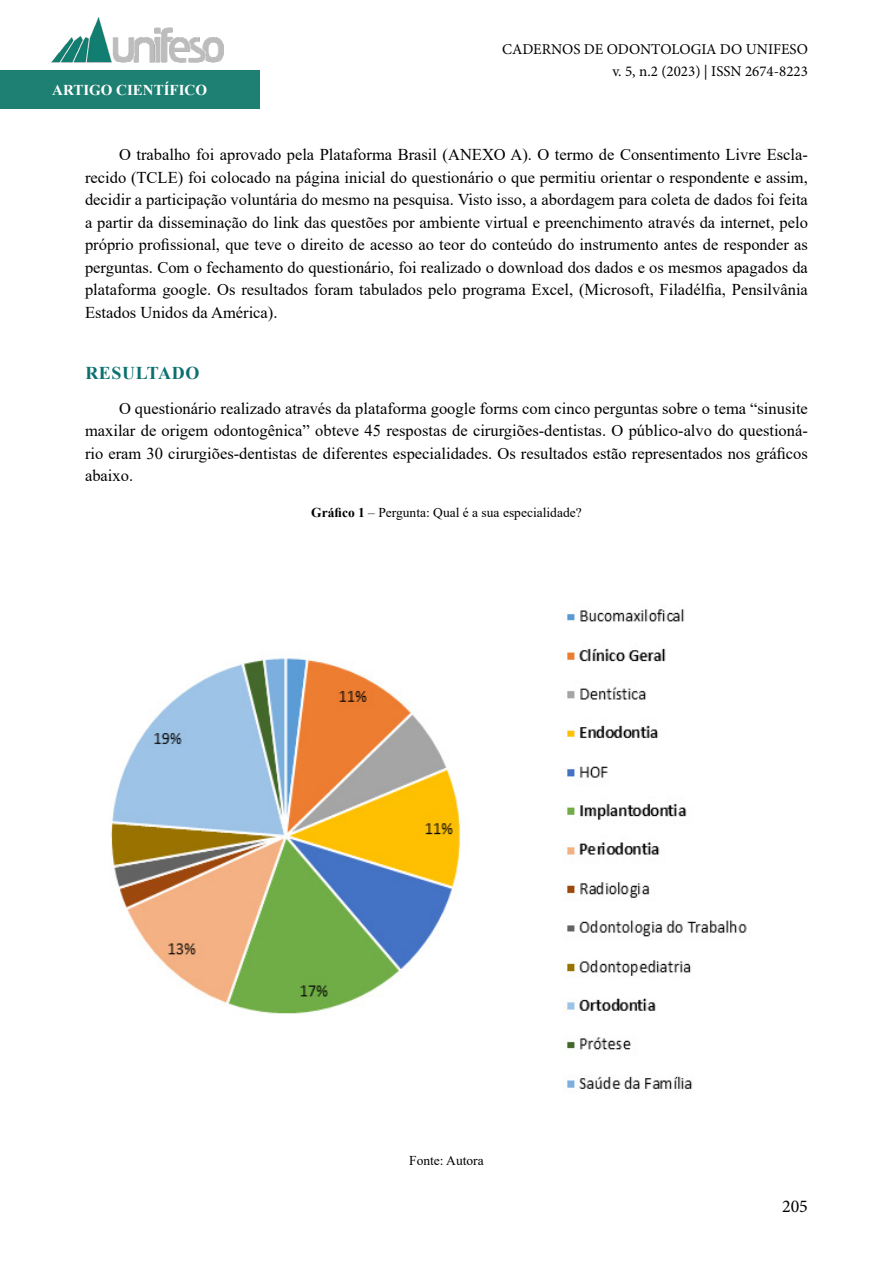
<style>
.page{position:relative;width:893px;height:1263px;background:#fff}
.page>*{position:absolute;margin:0;border:0;box-sizing:border-box;transform-origin:0 0}
.t1{font:700 18px "Times New Roman";letter-spacing:.035em;color:#0c7070}
.t2{font:18px "Minion Pro";color:#000}
.t3{font:16.5px/22.5px "Times New Roman";color:#000;text-align:justify}
.t4{font:15px/22.5px "Minion Pro";color:#000;text-align:right}
.t5{font:700 15px "Times New Roman";color:#fff}
.t6{font:13.5px "Times New Roman";color:#000}
.s1{font-weight:700}
</style>
<div class="page">
<div style="left:0;top:71px;width:259px;height:38px;background:#1e8072"></div>
<img style="left:51px;top:17px;width:173px;height:54px">
<img style="left:110px;top:609px;width:637px;height:485px">
<p class="t5" style="left:52px;top:79px;width:156px">ARTIGO CIENTÍFICO</p>
<p class="t4" style="left:502px;top:38px;width:307px">CADERNOS DE ODONTOLOGIA DO UNIFESO v. 5, n.2 (2023) | ISSN 2674-8223</p>
<p class="t3" style="left:85px;top:143px;width:724px;text-indent:34px">O trabalho foi aprovado pela Plataforma Brasil (ANEXO A). O termo de Consentimento Livre Escla&shy;recido (TCLE) foi colocado na página inicial do questionário o que permitiu orientar o respondente e assim, decidir a participação voluntária do mesmo na pesquisa. Visto isso, a abordagem para coleta de dados foi feita a partir da disseminação do link das questões por ambiente virtual e preenchimento através da internet, pelo próprio profissional, que teve o direito de acesso ao teor do conteúdo do instrumento antes de responder as perguntas. Com o fechamento do questionário, foi realizado o download dos dados e os mesmos apagados da plataforma google. Os resultados foram tabulados pelo programa Excel, (Microsoft, Filadélfia, Pensilvânia Estados Unidos da América).</p>
<p class="t1" style="left:85px;top:360px;width:116px">RESULTADO</p>
<p class="t3" style="left:85px;top:396px;width:724px;text-indent:34px">O questionário realizado através da plataforma google forms com cinco perguntas sobre o tema “sinusite maxilar de origem odontogênica” obteve 45 respostas de cirurgiões-dentistas. O público-alvo do questioná&shy;rio eram 30 cirurgiões-dentistas de diferentes especialidades. Os resultados estão representados nos gráficos abaixo.</p>
<p class="t6" style="left:311px;top:503px;width:272px"><span class="s1">Gráfico 1</span> – Pergunta: Qual é a sua especialidade?</p>
<p class="t6" style="left:409px;top:1150px;width:76px">Fonte: Autora</p>
<p class="t2" style="left:782px;top:1194px;width:27px">205</p>
</div>
